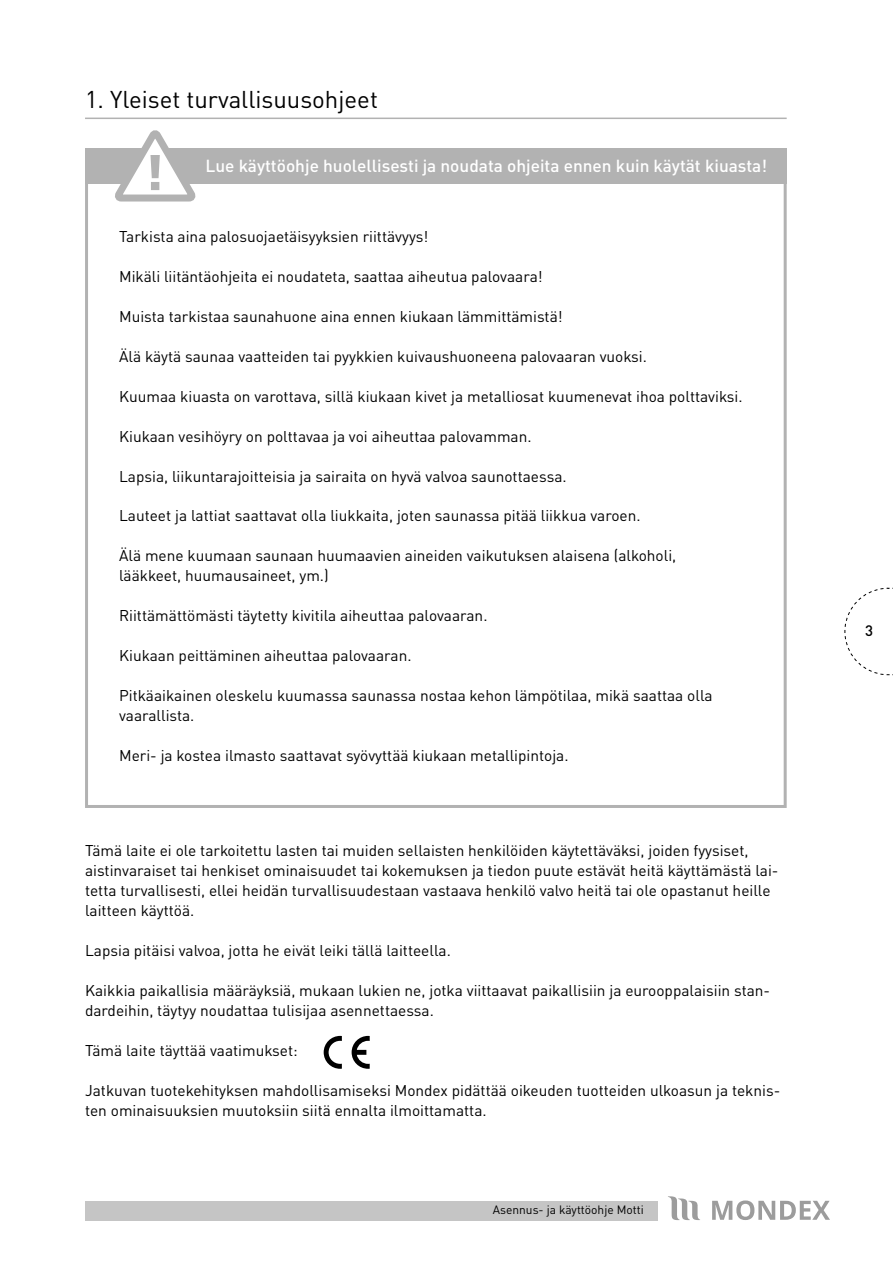
<style>
.page{position:relative;width:893px;height:1263px;background:#fff}
.page>*{position:absolute;margin:0;border:0;box-sizing:border-box;transform-origin:0 0}
.t1{font:24px "DIN Pro";color:#000}
.t2{font:500 17.25px "DIN Pro";color:#fff}
.t3{font:15.45px/20px "DIN Pro";color:#000}
.t4{font:500 15px "DIN Pro";color:#000}
.t5{font:12px "DIN Pro";color:#000}
</style>
<div class="page">
<svg style="left:844px;top:587px;width:49px;height:88px"></svg>
<div style="left:85px;top:1201px;width:572px;height:19px;background:#c5c5c5"></div>
<svg style="left:668px;top:1196px;width:32px;height:24px"></svg>
<svg style="left:712px;top:1200px;width:118px;height:20px"></svg>
<hr style="left:85px;top:118px;width:702px;height:1px;background:#b2b2b2">
<div style="left:85px;top:149px;width:702px;height:35px;background:#b2b2b2"></div>
<svg style="left:114px;top:130px;width:88px;height:72px"></svg>
<svg style="left:352px;top:1036px;width:18px;height:33px"></svg>
<svg style="left:324px;top:1036px;width:18px;height:33px"></svg>
<h1 class="t1" style="left:85px;top:81px;width:294px">1. Yleiset turvallisuusohjeet</h1>
<p class="t2" style="left:206px;top:152px;width:563px">Lue käyttöohje huolellisesti ja noudata ohjeita ennen kuin käytät kiuasta!</p>
<p class="t3" style="left:119px;top:225px;width:311px">Tarkista aina palosuojaetäisyyksien riittävyys!</p>
<p class="t3" style="left:119px;top:265px;width:425px">Mikäli liitäntäohjeita ei noudateta, saattaa aiheutua palovaara!</p>
<p class="t3" style="left:119px;top:305px;width:445px">Muista tarkistaa saunahuone aina ennen kiukaan lämmittämistä!</p>
<p class="t3" style="left:119px;top:345px;width:529px">Älä käytä saunaa vaatteiden tai pyykkien kuivaushuoneena palovaaran vuoksi.</p>
<p class="t3" style="left:119px;top:385px;width:625px">Kuumaa kiuasta on varottava, sillä kiukaan kivet ja metalliosat kuumenevat ihoa polttaviksi.</p>
<p class="t3" style="left:119px;top:425px;width:414px">Kiukaan vesihöyry on polttavaa ja voi aiheuttaa palovamman.</p>
<p class="t3" style="left:119px;top:464px;width:449px">Lapsia, liikuntarajoitteisia ja sairaita on hyvä valvoa saunottaessa.</p>
<p class="t3" style="left:119px;top:504px;width:523px">Lauteet ja lattiat saattavat olla liukkaita, joten saunassa pitää liikkua varoen.</p>
<p class="t3" style="left:119px;top:544px;width:559px">Älä mene kuumaan saunaan huumaavien aineiden vaikutuksen alaisena (alkoholi, lääkkeet, huumausaineet, ym.)</p>
<p class="t3" style="left:119px;top:604px;width:370px">Riittämättömästi täytetty kivitila aiheuttaa palovaaran.</p>
<p class="t3" style="left:119px;top:644px;width:294px">Kiukaan peittäminen aiheuttaa palovaaran.</p>
<p class="t3" style="left:119px;top:684px;width:595px">Pitkäaikainen oleskelu kuumassa saunassa nostaa kehon lämpötilaa, mikä saattaa olla vaarallista.</p>
<p class="t3" style="left:119px;top:744px;width:451px">Meri- ja kostea ilmasto saattavat syövyttää kiukaan metallipintoja.</p>
<p class="t3" style="left:85px;top:839px;width:695px">Tämä laite ei ole tarkoitettu lasten tai muiden sellaisten henkilöiden käytettäväksi, joiden fyysiset, aistinvaraiset tai henkiset ominaisuudet tai kokemuksen ja tiedon puute estävät heitä käyttämästä lai&shy;tetta turvallisesti, ellei heidän turvallisuudestaan vastaava henkilö valvo heitä tai ole opastanut heille laitteen käyttöä.</p>
<p class="t3" style="left:85px;top:939px;width:367px">Lapsia pitäisi valvoa, jotta he eivät leiki tällä laitteella.</p>
<p class="t3" style="left:85px;top:979px;width:687px">Kaikkia paikallisia määräyksiä, mukaan lukien ne, jotka viittaavat paikallisiin ja eurooppalaisiin stan&shy;dardeihin, täytyy noudattaa tulisijaa asennettaessa.</p>
<p class="t3" style="left:85px;top:1039px;width:214px">Tämä laite täyttää vaatimukset:</p>
<p class="t3" style="left:85px;top:1079px;width:697px">Jatkuvan tuotekehityksen mahdollisamiseksi Mondex pidättää oikeuden tuotteiden ulkoasun ja teknis&shy;ten ominaisuuksien muutoksiin siitä ennalta ilmoittamatta.</p>
<p class="t5" style="left:493px;top:1200px;width:153px">Asennus- ja käyttöohje Motti</p>
<p class="t4" style="left:865px;top:618px;width:9px">3</p>
</div>
